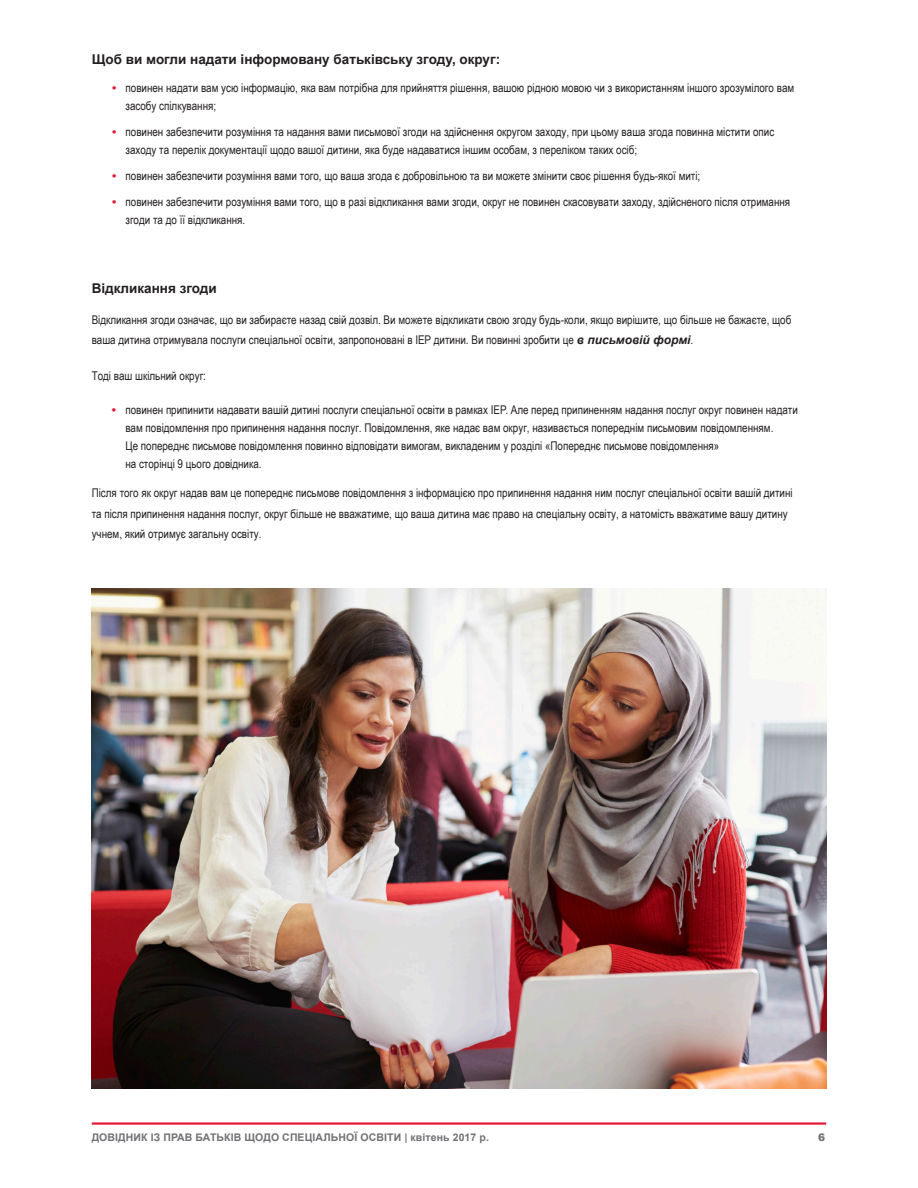
<style>
.page{position:relative;width:918px;height:1188px;background:#fff}
.page>*{position:absolute;margin:0;border:0;box-sizing:border-box;transform-origin:0 0}
.SubHD{font:700 13.5px "Arial";color:#231f20}
.BOD{font:12px/18px "Arial Narrow";color:#231f20}
.t1{font:700 10.5px "Arial";letter-spacing:.01em;color:#717074}
.t2{font:900 10.5px "Arial";color:#717074}
.s1{font-family:"Arial";font-weight:700;color:#e51836}
.s2{font-family:"Arial";font-weight:700;font-style:italic}
.s3{font-family:"Arial Narrow";font-weight:400;font-size:13.5px}
</style>
<div class="page">
<hr style="left:92px;top:1122px;width:734px;height:3px;background:#e51836">
<img style="left:92px;top:588px;width:734px;height:500px">
<h4 class="SubHD" style="left:92px;top:50px;width:410px">Щоб ви могли надати інформовану батьківську згоду, округ:</h4>
<p class="BOD" style="left:126px;top:78px;width:670px;text-indent:-14px"><span class="s1">•</span> повинен надати вам усю інформацію, яка вам потрібна для прийняття рішення, вашою рідною мовою чи з використанням іншого зрозумілого вам засобу спілкування;</p>
<p class="BOD" style="left:126px;top:122px;width:650px;text-indent:-14px"><span class="s1">•</span> повинен забезпечити розуміння та надання вами письмової згоди на здійснення округом заходу, при цьому ваша згода повинна містити опис заходу та перелік документації щодо вашої дитини, яка буде надаватися іншим особам, з переліком таких осіб;</p>
<p class="BOD" style="left:112px;top:166px;width:590px"><span class="s1">•</span> повинен забезпечити розуміння вами того, що ваша згода є добровільною та ви можете змінити своє рішення будь-якої миті;</p>
<p class="BOD" style="left:126px;top:192px;width:666px;text-indent:-14px"><span class="s1">•</span> повинен забезпечити розуміння вами того, що в разі відкликання вами згоди, округ не повинен скасовувати заходу, здійсненого після отримання згоди та до її відкликання.</p>
<h4 class="SubHD" style="left:92px;top:279px;width:127px">Відкликання згоди</h4>
<p class="BOD" style="left:92px;top:309px;width:701px;line-height:20.5px">Відкликання згоди означає, що ви забираєте назад свій дозвіл. Ви можете відкликати свою згоду будь-коли, якщо вирішите, що більше не бажаєте, щоб ваша дитина отримувала послуги спеціальної освіти, запропоновані в IEP дитини. Ви повинні зробити це <span class="s2">в письмовій формі</span>.</p>
<p class="BOD" style="left:92px;top:366px;width:116px">Тоді ваш шкільний округ:</p>
<p class="BOD" style="left:125px;top:400px;width:674px;text-indent:-14px"><span class="s1">•</span> повинен припинити надавати вашій дитині послуги спеціальної освіти в рамках IEP. Але перед припиненням надання послуг округ повинен надати вам повідомлення про припинення надання послуг. Повідомлення, яке надає вам округ, називається попереднім письмовим повідомленням.<br>Це попереднє письмове повідомлення повинно відповідати вимогам, викладеним у розділі «Попереднє письмове повідомлення»<br>на сторінці 9 цього довідника.</p>
<p class="BOD" style="left:92px;top:482px;width:703px;line-height:20.5px">Після того як округ надав вам це попереднє письмове повідомлення з інформацією про припинення надання ним послуг спеціальної освіти вашій дитині та після припинення надання послуг, округ більше не вважатиме, що ваша дитина має право на спеціальну освіту, а натомість вважатиме вашу дитину учнем, який отримує загальну освіту.</p>
<p class="t1" style="left:92px;top:1131px;width:399px">ДОВІДНИК ІЗ ПРАВ БАТЬКІВ ЩОДО СПЕЦІАЛЬНОЇ ОСВІТИ <span class="s3">I</span> квітень 2017 р.</p>
<p class="t2" style="left:818px;top:1130px;width:9px">6</p>
</div>
